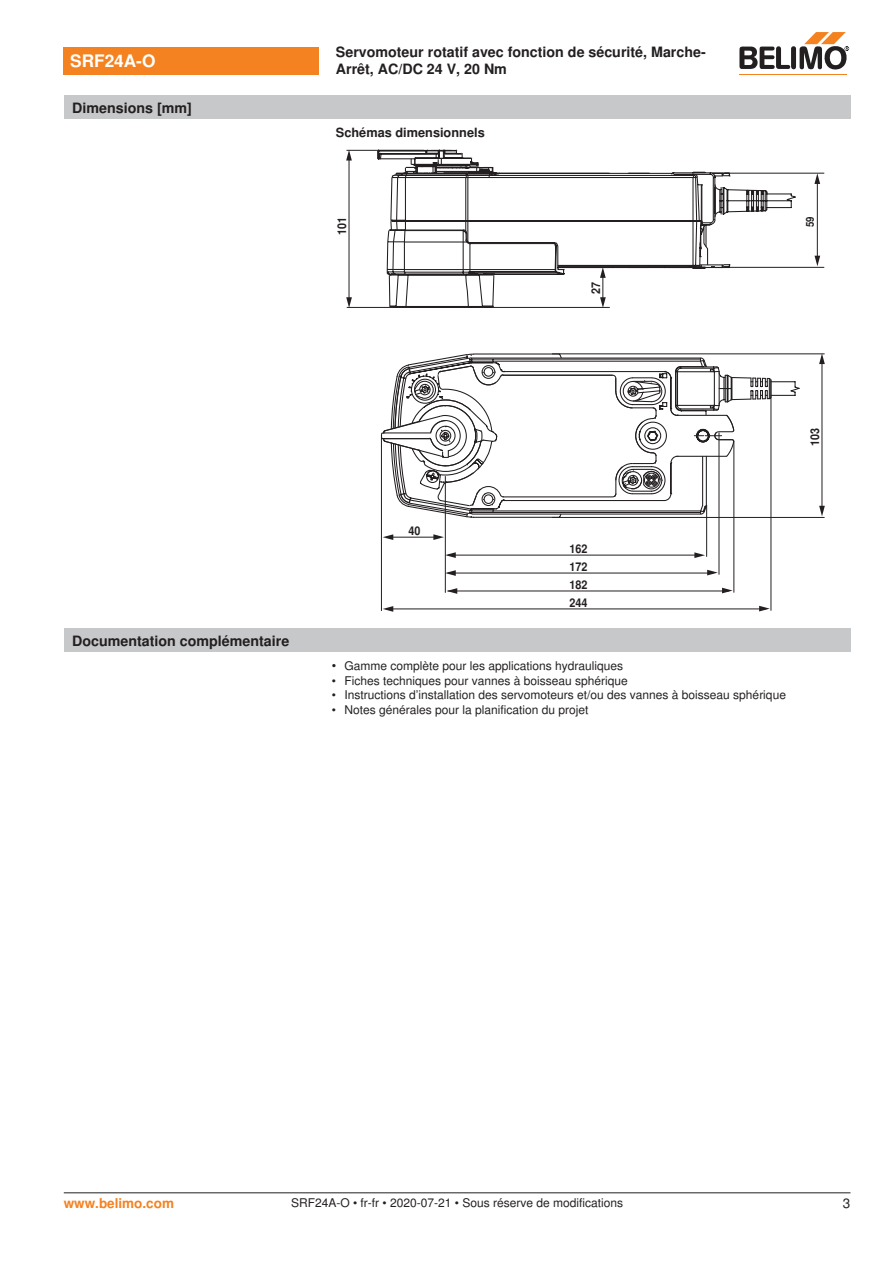
<style>
.page{position:relative;width:893px;height:1263px;background:#fff}
.page>*{position:absolute;margin:0;border:0;box-sizing:border-box;transform-origin:0 0}
.t1{font:700 17.25px "Nimbus Sans BEL";color:#fff}
.t2{font:700 14.25px/17.1px "Nimbus Sans BEL";color:#231f20}
.t3{font:700 13.5px "Nimbus Sans BEL";color:#f58220}
.Rechtsbündig_Footer{font:13.5px "Nimbus Sans BEL";color:#231f20}
.t4{font:700 12.75px "Nimbus Sans BEL";color:#231f20}
.Bulletpoints{font:12px "Nimbus Sans BEL";color:#231f20}
.Footer_EU_center{font:12px "Nimbus Sans BEL";color:#231f20}
.t5{font:700 12px/18px "Nimbus Sans BEL";color:#231f20;text-align:justify;scale:.9 1}
.t6{font:700 10.8px "Nimbus Sans BEL";color:#231f20;scale:.9 1}
.s1{font-size:12.75px}
</style>
<div class="page">
<hr style="left:448px;top:555px;width:252px;height:1px;background:#231f20">
<hr style="left:719px;top:432px;width:1px;height:143px;background:#231f20">
<svg style="left:707px;top:570px;width:11px;height:5px"></svg>
<svg style="left:694px;top:552px;width:11px;height:6px"></svg>
<svg style="left:446px;top:552px;width:10px;height:6px"></svg>
<hr style="left:448px;top:573px;width:266px;height:1px;background:#231f20">
<svg style="left:446px;top:570px;width:10px;height:6px"></svg>
<hr style="left:734px;top:441px;width:1px;height:152px;background:#231f20">
<svg style="left:722px;top:588px;width:11px;height:5px"></svg>
<hr style="left:448px;top:591px;width:281px;height:1px;background:#231f20">
<svg style="left:447px;top:588px;width:10px;height:6px"></svg>
<hr style="left:771px;top:397px;width:1px;height:214px;background:#231f20">
<svg style="left:759px;top:606px;width:11px;height:5px"></svg>
<hr style="left:387px;top:609px;width:379px;height:1px;background:#231f20">
<hr style="left:445px;top:476px;width:1px;height:117px;background:#231f20">
<hr style="left:387px;top:537px;width:52px;height:1px;background:#231f20">
<svg style="left:433px;top:534px;width:11px;height:6px"></svg>
<svg style="left:383px;top:534px;width:10px;height:6px"></svg>
<hr style="left:381px;top:435px;width:1px;height:176px;background:#231f20">
<svg style="left:383px;top:606px;width:10px;height:6px"></svg>
<hr style="left:552px;top:354px;width:273px;height:1px;background:#231f20">
<hr style="left:552px;top:517px;width:273px;height:1px;background:#231f20">
<hr style="left:822px;top:361px;width:1px;height:151px;background:#231f20">
<svg style="left:819px;top:506px;width:6px;height:10px"></svg>
<svg style="left:819px;top:353px;width:6px;height:11px"></svg>
<hr style="left:706px;top:505px;width:1px;height:52px;background:#231f20">
<svg style="left:380px;top:353px;width:420px;height:165px"></svg>
<svg style="left:377px;top:172px;width:353px;height:135px"></svg>
<hr style="left:347px;top:307px;width:263px;height:1px;background:#231f20">
<hr style="left:349px;top:154px;width:1px;height:148px;background:#231f20">
<svg style="left:346px;top:297px;width:6px;height:11px"></svg>
<hr style="left:346px;top:150px;width:78px;height:1px;background:#231f20">
<svg style="left:346px;top:150px;width:6px;height:11px"></svg>
<hr style="left:603px;top:272px;width:1px;height:30px;background:#231f20">
<svg style="left:600px;top:297px;width:6px;height:11px"></svg>
<svg style="left:377px;top:150px;width:329px;height:128px"></svg>
<svg style="left:714px;top:184px;width:82px;height:34px"></svg>
<hr style="left:725px;top:267px;width:99px;height:1px;background:#231f20">
<hr style="left:725px;top:173px;width:99px;height:1px;background:#231f20">
<hr style="left:817px;top:179px;width:1px;height:83px;background:#231f20">
<svg style="left:814px;top:256px;width:6px;height:10px"></svg>
<svg style="left:814px;top:173px;width:6px;height:11px"></svg>
<div style="left:64px;top:629px;width:786px;height:23px;background:#c7c8ca"></div>
<div style="left:64px;top:47px;width:255px;height:27px;background:#f58220"></div>
<hr style="left:739px;top:74px;width:107px;height:1px;background:#f58220">
<svg style="left:739px;top:32px;width:110px;height:38px"></svg>
<div style="left:64px;top:96px;width:786px;height:23px;background:#c7c8ca"></div>
<hr style="left:64px;top:1192px;width:786px;height:1px;background:#231f20">
<p class="t1" style="left:70px;top:51px;width:87px">SRF24A-O</p>
<p class="t2" style="left:336px;top:44px;width:371px">Servomoteur rotatif avec fonction de sécurité, Marche-<br>Arrêt, AC/DC 24 V, 20 Nm</p>
<p class="t2" style="left:72px;top:100px;width:121px">Dimensions [mm]</p>
<p class="t4" style="left:336px;top:125px;width:150px">Schémas dimensionnels</p>
<p class="t5" style="left:334px;top:235px;width:22px;rotate:-90deg">101</p>
<p class="t5" style="left:588px;top:294px;width:15px;rotate:-90deg">27</p>
<p class="t6" style="left:803px;top:227px;width:13px;rotate:-90deg">59</p>
<p class="t2" style="left:72px;top:633px;width:218px">Documentation complémentaire</p>
<p class="t5" style="left:807px;top:446px;width:22px;rotate:-90deg">103</p>
<p class="t5" style="left:408px;top:523px;width:15px">40</p>
<p class="t5" style="left:569px;top:541px;width:22px">162<br>172<br>182<br>244</p>
<p class="Bulletpoints" style="left:332px;top:659px;width:293px"><span class="s1">•</span> Gamme complète pour les applications hydrauliques</p>
<p class="Bulletpoints" style="left:332px;top:673px;width:298px">• Fiches techniques pour vannes à boisseau sphérique</p>
<p class="Bulletpoints" style="left:332px;top:688px;width:456px">• Instructions d’installation des servomoteurs et/ou des vannes à boisseau sphérique</p>
<p class="Bulletpoints" style="left:332px;top:702px;width:258px">• Notes générales pour la planification du projet</p>
<p class="t3" style="left:64px;top:1195px;width:112px">www.belimo.com</p>
<p class="Footer_EU_center" style="left:291px;top:1196px;width:334px">SRF24A-O • fr-fr • 2020-07-21 • Sous réserve de modifications</p>
<p class="Rechtsbündig_Footer" style="left:843px;top:1195px;width:9px">3</p>
</div>
